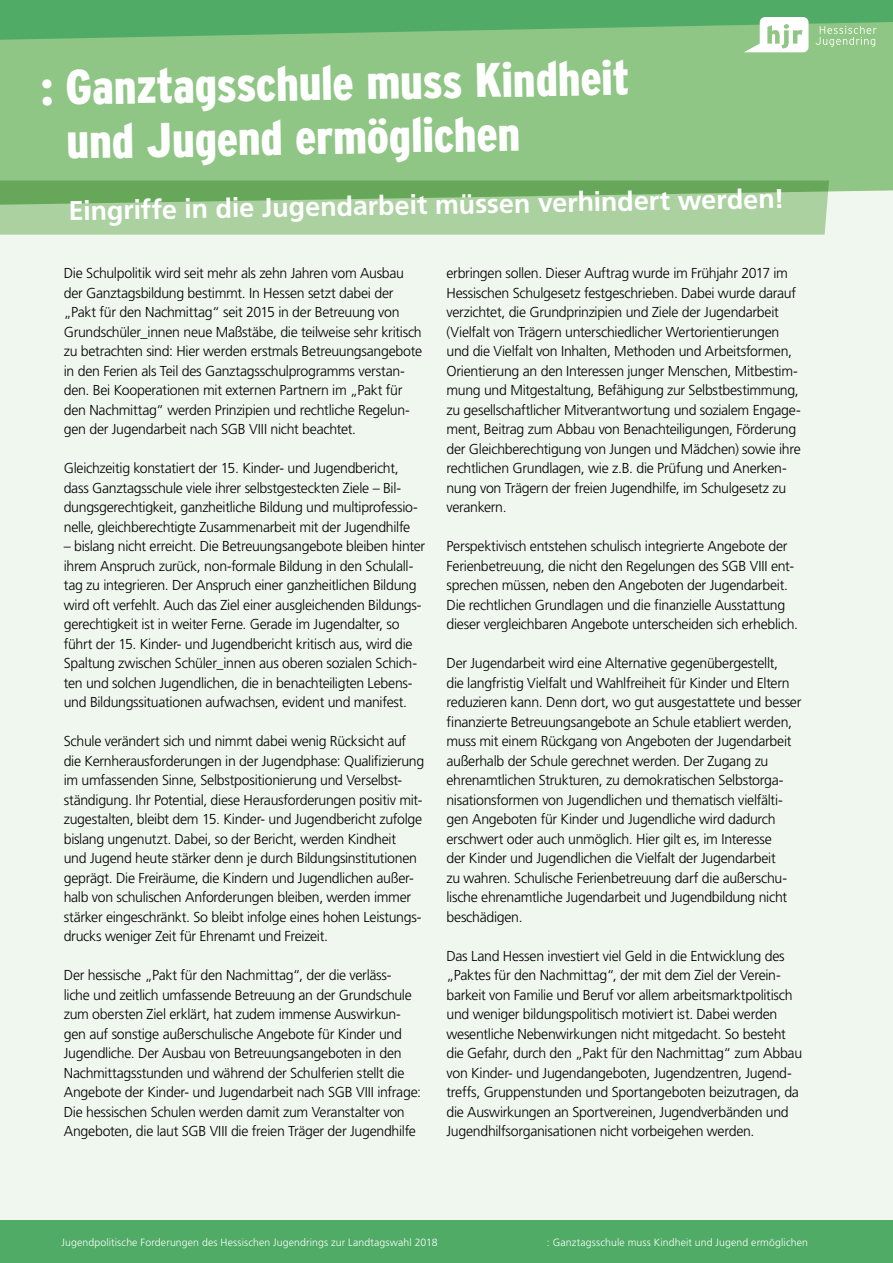
<style>
.page{position:relative;width:893px;height:1263px;background:#f0f7ef}
.page>*{position:absolute;margin:0;border:0;box-sizing:border-box;transform-origin:0 0}
.t1{font:900 condensed 48px/54px "Interstate Plus";color:#fff}
.t2{font:700 27px "Frutiger LT Std";color:#fff}
.t3{font:300 14.4px/19.5px "Frutiger LT Std";letter-spacing:-.02em;color:#000}
.t4{font:300 10.5px "Frutiger LT Std";letter-spacing:.01em;color:#fff}
</style>
<div class="page">
<div style="left:0;top:52px;width:893px;height:140px;background:#90c685"></div>
<svg style="left:0;top:180px;width:829px;height:55px;background:#95c389"></svg>
<div style="left:0;top:1220px;width:893px;height:43px;background:#4fab65"></div>
<svg style="left:0;top:0;width:893px;height:52px;background:#6db876"></svg>
<h1 class="t1" style="left:65px;top:60px;width:565px;text-indent:-25px;rotate:-1deg">: Ganztagsschule muss Kindheit und Jugend ermöglichen</h1>
<h2 class="t2" style="left:68px;top:195px;width:717px;rotate:-1deg">Eingriffe in die Jugendarbeit müssen verhindert werden!</h2>
<p class="t3" style="left:64px;top:264px;width:360px">Die Schulpolitik wird seit mehr als zehn Jahren vom Ausbau der Ganztagsbildung bestimmt. In Hessen setzt dabei der „Pakt für den Nachmittag“ seit 2015 in der Betreuung von Grundschüler_innen neue Maßstäbe, die teilweise sehr kritisch zu betrachten sind: Hier werden erstmals Betreuungsangebote in den Ferien als Teil des Ganztagsschulprogramms verstan&shy;den. Bei Kooperationen mit externen Partnern im „Pakt für den Nachmittag“ werden Prinzipien und rechtliche Regelun&shy;gen der Jugendarbeit nach SGB VIII nicht beachtet.</p>
<p class="t3" style="left:64px;top:459px;width:356px">Gleichzeitig konstatiert der 15. Kinder- und Jugendbericht, dass Ganztagsschule viele ihrer selbstgesteckten Ziele – Bil&shy;dungsgerechtigkeit, ganzheitliche Bildung und multiprofessio&shy;nelle, gleichberechtigte Zusammenarbeit mit der Jugendhilfe</p>
<p class="t3" style="left:64px;top:537px;width:363px">– bislang nicht erreicht. Die Betreuungsangebote bleiben hinter ihrem Anspruch zurück, non-formale Bildung in den Schulall&shy;tag zu integrieren. Der Anspruch einer ganzheitlichen Bildung wird oft verfehlt. Auch das Ziel einer ausgleichenden Bildungs&shy;gerechtigkeit ist in weiter Ferne. Gerade im Jugendalter, so führt der 15. Kinder- und Jugendbericht kritisch aus, wird die Spaltung zwischen Schüler_innen aus oberen sozialen Schich&shy;ten und solchen Jugendlichen, die in benachteiligten Lebens&shy;und Bildungssituationen aufwachsen, evident und manifest.</p>
<p class="t3" style="left:64px;top:732px;width:362px">Schule verändert sich und nimmt dabei wenig Rücksicht auf die Kernherausforderungen in der Jugendphase: Qualifizierung im umfassenden Sinne, Selbstpositionierung und Verselbst&shy;ständigung. Ihr Potential, diese Herausforderungen positiv mit&shy;zugestalten, bleibt dem 15. Kinder- und Jugendbericht zufolge bislang ungenutzt. Dabei, so der Bericht, werden Kindheit<br>und Jugend heute stärker denn je durch Bildungsinstitutionen geprägt. Die Freiräume, die Kindern und Jugendlichen außer&shy;halb von schulischen Anforderungen bleiben, werden immer stärker eingeschränkt. So bleibt infolge eines hohen Leistungs&shy;drucks weniger Zeit für Ehrenamt und Freizeit.</p>
<p class="t3" style="left:64px;top:966px;width:359px">Der hessische „Pakt für den Nachmittag“, der die verläss&shy;liche und zeitlich umfassende Betreuung an der Grundschule zum obersten Ziel erklärt, hat zudem immense Auswirkun&shy;gen auf sonstige außerschulische Angebote für Kinder und Jugendliche. Der Ausbau von Betreuungsangeboten in den Nachmittagsstunden und während der Schulferien stellt die Angebote der Kinder- und Jugendarbeit nach SGB VIII infrage:<br>Die hessischen Schulen werden damit zum Veranstalter von Angeboten, die laut SGB VIII die freien Träger der Jugendhilfe</p>
<p class="t3" style="left:446px;top:264px;width:356px">erbringen sollen. Dieser Auftrag wurde im Frühjahr 2017 im Hessischen Schulgesetz festgeschrieben. Dabei wurde darauf verzichtet, die Grundprinzipien und Ziele der Jugendarbeit (Vielfalt von Trägern unterschiedlicher Wertorientierungen und die Vielfalt von Inhalten, Methoden und Arbeitsformen, Orientierung an den Interessen junger Menschen, Mitbestim&shy;mung und Mitgestaltung, Befähigung zur Selbstbestimmung, zu gesellschaftlicher Mitverantwortung und sozialem Engage&shy;ment, Beitrag zum Abbau von Benachteiligungen, Förderung der Gleichberechtigung von Jungen und Mädchen) sowie ihre rechtlichen Grundlagen, wie z.B. die Prüfung und Anerken&shy;nung von Trägern der freien Jugendhilfe, im Schulgesetz zu verankern.</p>
<p class="t3" style="left:446px;top:537px;width:353px">Perspektivisch entstehen schulisch integrierte Angebote der Ferienbetreuung, die nicht den Regelungen des SGB VIII ent&shy;sprechen müssen, neben den Angeboten der Jugendarbeit.<br>Die rechtlichen Grundlagen und die finanzielle Ausstattung dieser vergleichbaren Angebote unterscheiden sich erheblich.</p>
<p class="t3" style="left:446px;top:654px;width:356px">Der Jugendarbeit wird eine Alternative gegenübergestellt,<br>die langfristig Vielfalt und Wahlfreiheit für Kinder und Eltern reduzieren kann. Denn dort, wo gut ausgestattete und besser finanzierte Betreuungsangebote an Schule etabliert werden, muss mit einem Rückgang von Angeboten der Jugendarbeit außerhalb der Schule gerechnet werden. Der Zugang zu ehrenamtlichen Strukturen, zu demokratischen Selbstorga&shy;nisationsformen von Jugendlichen und thematisch vielfälti&shy;gen Angeboten für Kinder und Jugendliche wird dadurch erschwert oder auch unmöglich. Hier gilt es, im Interesse<br>der Kinder und Jugendlichen die Vielfalt der Jugendarbeit<br>zu wahren. Schulische Ferienbetreuung darf die außerschu&shy;lische ehrenamtliche Jugendarbeit und Jugendbildung nicht beschädigen.</p>
<p class="t3" style="left:446px;top:946px;width:357px">Das Land Hessen investiert viel Geld in die Entwicklung des „Paktes für den Nachmittag“, der mit dem Ziel der Verein&shy;barkeit von Familie und Beruf vor allem arbeitsmarktpolitisch und weniger bildungspolitisch motiviert ist. Dabei werden wesentliche Nebenwirkungen nicht mitgedacht. So besteht die Gefahr, durch den „Pakt für den Nachmittag“ zum Abbau von Kinder- und Jugendangeboten, Jugendzentren, Jugend&shy;treffs, Gruppenstunden und Sportangeboten beizutragen, da die Auswirkungen an Sportvereinen, Jugendverbänden und Jugendhilfsorganisationen nicht vorbeigehen werden.</p>
<p class="t4" style="left:61px;top:1236px;width:378px">Jugendpolitische Forderungen des Hessischen Jugendrings zur Landtagswahl 2018</p>
<p class="t4" style="left:547px;top:1236px;width:263px">: Ganztagsschule muss Kindheit und Jugend ermöglichen</p>
</div>
